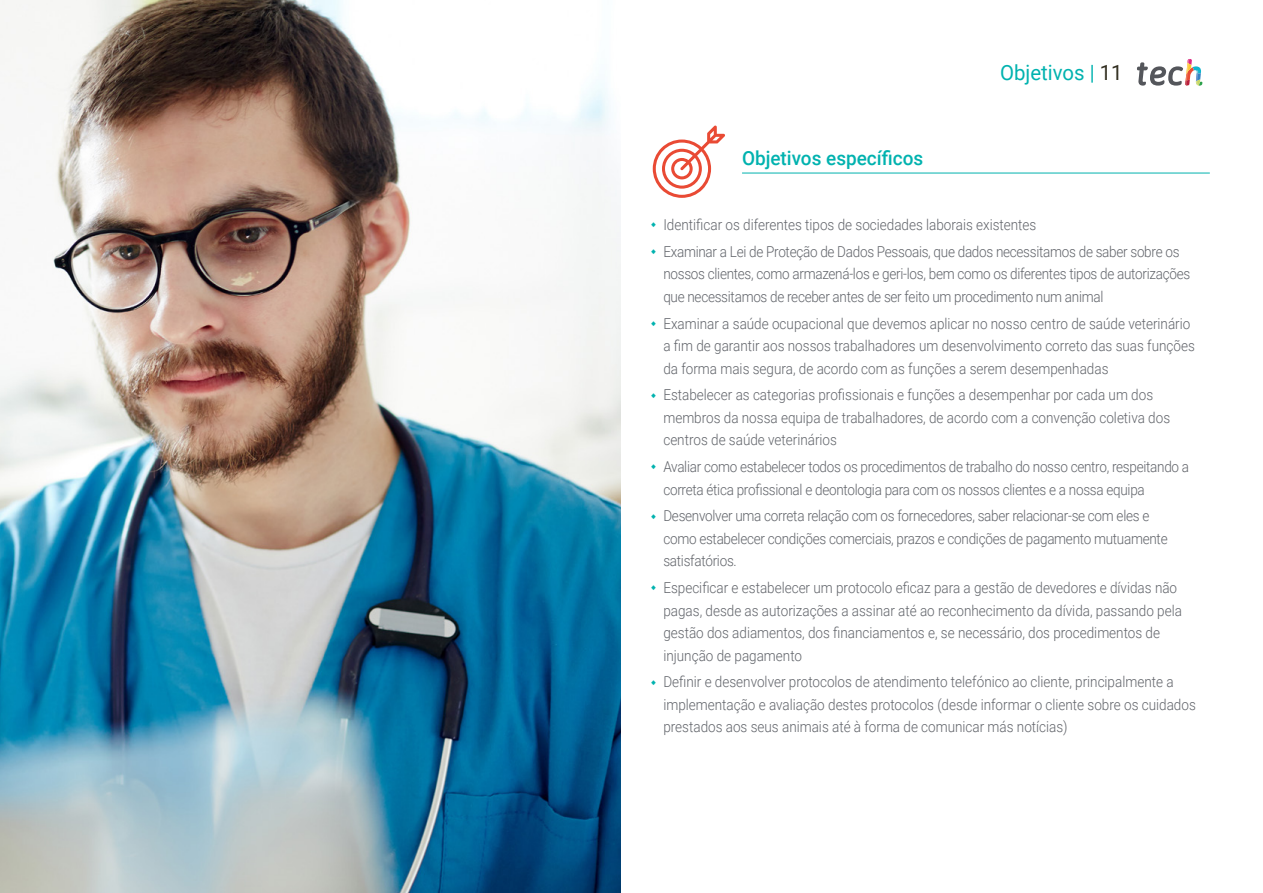
<style>
.page{position:relative;width:1263px;height:893px;background:#fff}
.page>*{position:absolute;margin:0;border:0;box-sizing:border-box;transform-origin:0 0}
.t1{font:21px "Roboto";color:#00b2af}
.t2{font:500 19.5px "Roboto";color:#00b2af}
.t3{font:300 15px/22.5px "Roboto";color:#61646a;scale:.9 1}
.t4{font:300 15px/22.5px "Roboto";letter-spacing:-.02em;color:#61646a;scale:.9 1}
.s1{color:#312e20}
</style>
<div class="page">
<img style="left:0;top:0;width:621px;height:893px">
<hr style="left:742px;top:173px;width:468px;height:1px;background:#00b2af">
<svg style="left:653px;top:125px;width:72px;height:73px"></svg>
<svg style="left:1137px;top:59px;width:65px;height:27px"></svg>
<h2 class="t2" style="left:742px;top:144px;width:183px">Objetivos específicos</h2>
<h1 class="t1" style="left:1000px;top:57px;width:124px">Objetivos | <span class="s1">11</span></h1>
<p class="t4" style="left:663px;top:211px;width:575px;line-height:26.7px">Identificar os diferentes tipos de sociedades laborais existentes<br>Examinar a Lei de Proteção de Dados Pessoais, que dados necessitamos de saber sobre os</p>
<p class="t4" style="left:663px;top:262px;width:587px">nossos clientes, como armazená-los e geri-los, bem como os diferentes tipos de autorizações que necessitamos de receber antes de ser feito um procedimento num animal</p>
<p class="t3" style="left:663px;top:311px;width:592px">Examinar a saúde ocupacional que devemos aplicar no nosso centro de saúde veterinário a fim de garantir aos nossos trabalhadores um desenvolvimento correto das suas funções da forma mais segura, de acordo com as funções a serem desempenhadas</p>
<p class="t3" style="left:663px;top:383px;width:565px">Estabelecer as categorias profissionais e funções a desempenhar por cada um dos membros da nossa equipa de trabalhadores, de acordo com a convenção coletiva dos centros de saúde veterinários</p>
<p class="t4" style="left:663px;top:455px;width:586px">Avaliar como estabelecer todos os procedimentos de trabalho do nosso centro, respeitando a correta ética profissional e deontologia para com os nossos clientes e a nossa equipa</p>
<p class="t4" style="left:663px;top:504px;width:562px">Desenvolver uma correta relação com os fornecedores, saber relacionar-se com eles e como estabelecer condições comerciais, prazos e condições de pagamento mutuamente satisfatórios.</p>
<p class="t3" style="left:663px;top:576px;width:578px">Especificar e estabelecer um protocolo eficaz para a gestão de devedores e dívidas não pagas, desde as autorizações a assinar até ao reconhecimento da dívida, passando pela gestão dos adiamentos, dos financiamentos e, se necessário, dos procedimentos de injunção de pagamento</p>
<p class="t3" style="left:663px;top:670px;width:593px">Definir e desenvolver protocolos de atendimento telefónico ao cliente, principalmente a implementação e avaliação destes protocolos (desde informar o cliente sobre os cuidados prestados aos seus animais até à forma de comunicar más notícias)</p>
</div>
